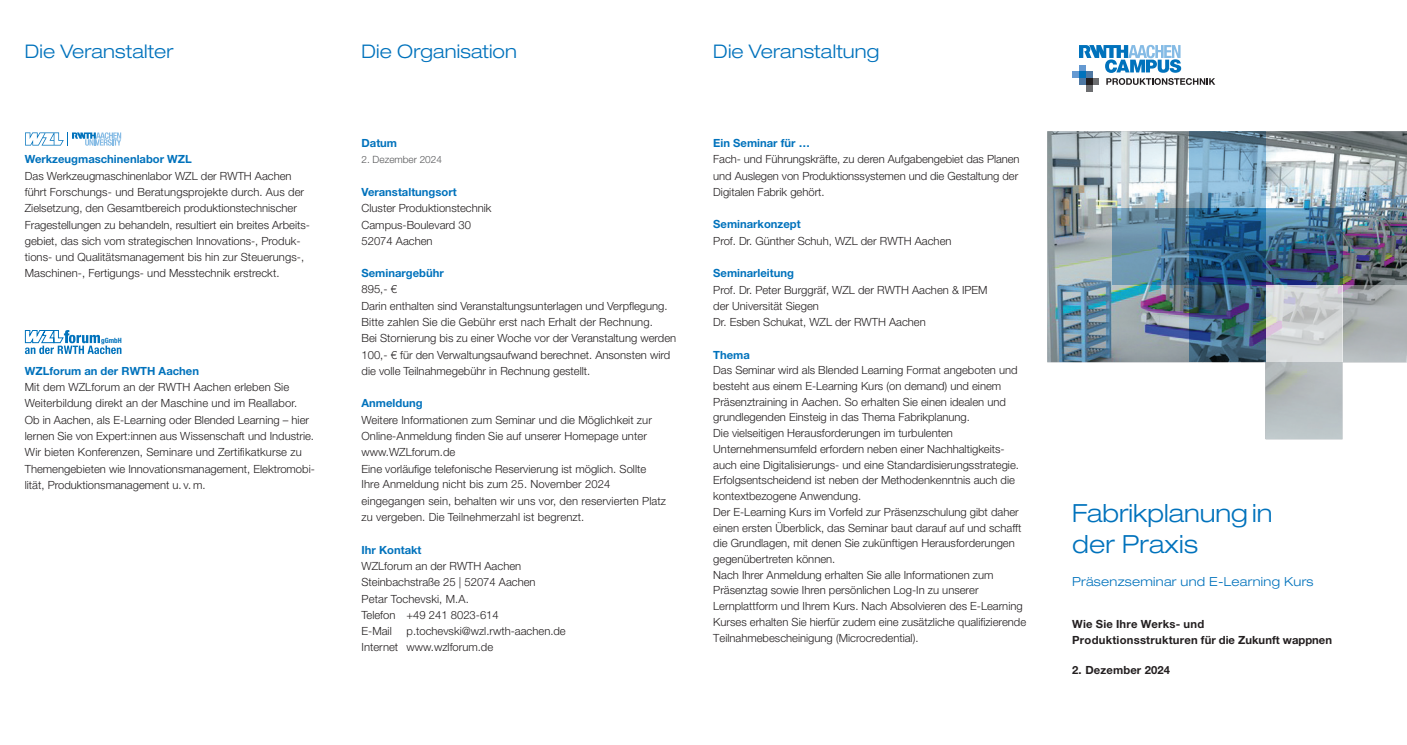
<style>
.page{position:relative;width:1407px;height:745px;background:#fff}
.page>*{position:absolute;margin:0;border:0;box-sizing:border-box;transform-origin:0 0}
.t1{font:300 expanded 25px/31.2px "Helvetica Neue LT Std";color:#0072bc}
.t2{font:300 expanded 18.75px "Helvetica Neue LT Std";letter-spacing:.005em;color:#0072bc}
.t3{font:300 expanded 12.5px "Helvetica Neue LT Std";letter-spacing:.02em;color:#0072bc}
.t4{font:300 11.25px/16.2px "Helvetica Neue LT Std";color:#231f20}
.t5{font:700 11.25px "Helvetica Neue LT Std";color:#0072bc}
.t6{font:700 11.25px/16.2px "Helvetica Neue LT Std";letter-spacing:.02em;color:#231f20}
.t7{font:300 10px "Helvetica Neue LT Std";color:#57585a}
.t8{font:700 condensed 7.25px "Helvetica Neue";color:#0072bc}
</style>
<div class="page">
<img style="left:1047px;top:131px;width:360px;height:308px">
<svg style="left:1112px;top:208px;width:76px;height:77px;background:#6188a0"></svg>
<svg style="left:1188px;top:131px;width:77px;height:77px;background:#7ca7c2"></svg>
<svg style="left:1188px;top:208px;width:77px;height:77px;background:#1a5381"></svg>
<img style="left:1188px;top:285px;width:77px;height:77px">
<img style="left:1265px;top:208px;width:77px;height:77px">
<svg style="left:1265px;top:285px;width:77px;height:77px;background:#d0d3d4"></svg>
<svg style="left:1265px;top:362px;width:77px;height:77px;background:#b6bdbf"></svg>
<svg style="left:1342px;top:285px;width:65px;height:77px;background:#acb1b3"></svg>
<svg style="left:25px;top:132px;width:96px;height:14px"></svg>
<div style="left:1072px;top:71px;width:7px;height:7px;background:#6599d1"></div>
<div style="left:1085px;top:85px;width:7px;height:6px;background:#6c6d70"></div>
<svg style="left:1079px;top:45px;width:136px;height:40px"></svg>
<svg style="left:25px;top:330px;width:96px;height:24px"></svg>
<h2 class="t2" style="left:25px;top:40px;width:150px">Die Veranstalter</h2>
<h2 class="t2" style="left:361px;top:40px;width:157px">Die Organisation</h2>
<h2 class="t2" style="left:713px;top:40px;width:168px">Die Veranstaltung</h2>
<p class="t5" style="left:25px;top:152px;width:169px">Werkzeugmaschinenlabor WZL</p>
<p class="t4" style="left:25px;top:167px;width:287px">Das Werkzeugmaschinenlabor WZL der RWTH Aachen führt Forschungs- und Beratungsprojekte durch. Aus der Zielsetzung, den Gesamtbereich produktionstechnischer Fragestellungen zu behandeln, resultiert ein breites Arbeits&shy;gebiet, das sich vom strategischen Innovations-, Produk&shy;tions- und Qualitätsmanagement bis hin zur Steuerungs-, Maschinen-, Fertigungs- und Messtechnik erstreckt.</p>
<p class="t8" style="left:101px;top:334px;width:22px">gGmbH</p>
<p class="t5" style="left:25px;top:364px;width:176px">WZLforum an der RWTH Aachen</p>
<p class="t4" style="left:25px;top:378px;width:292px">Mit dem WZLforum an der RWTH Aachen erleben Sie Weiterbildung direkt an der Maschine und im Reallabor.<br>Ob in Aachen, als E-Learning oder Blended Learning – hier lernen Sie von Expert:innen aus Wissenschaft und Industrie.<br>Wir bieten Konferenzen, Seminare und Zertifikatkurse zu Themengebieten wie Innovationsmanagement, Elektromobi&shy;lität, Produktionsmanagement u. v. m.</p>
<p class="t5" style="left:361px;top:136px;width:37px">Datum</p>
<p class="t7" style="left:361px;top:154px;width:82px">2. Dezember 2024</p>
<p class="t5" style="left:361px;top:185px;width:97px">Veranstaltungsort</p>
<p class="t4" style="left:361px;top:200px;width:132px">Cluster Produktionstechnik<br>Campus-Boulevard 30<br>52074 Aachen</p>
<p class="t5" style="left:361px;top:266px;width:84px">Seminargebühr</p>
<p class="t4" style="left:361px;top:280px;width:316px">895,- €<br>Darin enthalten sind Veranstaltungsunterlagen und Verpflegung.<br>Bitte zahlen Sie die Gebühr erst nach Erhalt der Rechnung.<br>Bei Stornierung bis zu einer Woche vor der Veranstaltung werden 100,- € für den Verwaltungsaufwand berechnet. Ansonsten wird die volle Teilnahmegebühr in Rechnung gestellt.</p>
<p class="t5" style="left:361px;top:396px;width:63px">Anmeldung</p>
<p class="t4" style="left:361px;top:411px;width:292px">Weitere Informationen zum Seminar und die Möglichkeit zur Online-Anmeldung finden Sie auf unserer Homepage unter www.WZLforum.de<br>Eine vorläufige telefonische Reservierung ist möglich. Sollte Ihre Anmeldung nicht bis zum 25. November 2024</p>
<p class="t4" style="left:361px;top:492px;width:306px">eingegangen sein, behalten wir uns vor, den reservierten Platz zu vergeben. Die Teilnehmerzahl ist begrenzt.</p>
<p class="t5" style="left:361px;top:542px;width:61px">Ihr Kontakt</p>
<p class="t4" style="left:361px;top:557px;width:176px">WZLforum an der RWTH Aachen<br>Steinbachstraße 25 | 52074 Aachen<br>Petar Tochevski, M.A.<br>Telefon +49 241 8023-614<br>E-Mail</p>
<p class="t4" style="left:361px;top:622px;width:206px;text-indent:45px">p.tochevski@wzl.rwth-aachen.de<br>Internet www.wzlforum.de</p>
<p class="t5" style="left:713px;top:136px;width:98px">Ein Seminar für …</p>
<p class="t4" style="left:713px;top:151px;width:308px">Fach- und Führungskräfte, zu deren Aufgabengebiet das Planen und Auslegen von Produktionssystemen und die Gestaltung der<br>Digitalen Fabrik gehört.</p>
<p class="t5" style="left:713px;top:217px;width:89px">Seminarkonzept</p>
<p class="t4" style="left:713px;top:232px;width:240px">Prof. Dr. Günther Schuh, WZL der RWTH Aachen</p>
<p class="t5" style="left:713px;top:266px;width:82px">Seminarleitung</p>
<p class="t4" style="left:713px;top:281px;width:276px">Prof. Dr. Peter Burggräf, WZL der RWTH Aachen &amp; IPEM der Universität Siegen<br>Dr. Esben Schukat, WZL der RWTH Aachen</p>
<p class="t5" style="left:713px;top:347px;width:38px">Thema</p>
<p class="t4" style="left:713px;top:362px;width:314px;line-height:15.8px">Das Seminar wird als Blended Learning Format angeboten und besteht aus einem E-Learning Kurs (on demand) und einem Präsenztraining in Aachen. So erhalten Sie einen idealen und grundlegenden Einsteig in das Thema Fabrikplanung.<br>Die vielseitigen Herausforderungen im turbulenten Unternehmensumfeld erfordern neben einer Nachhaltigkeits&shy;auch eine Digitalisierungs- und eine Standardisierungsstrategie.<br>Erfolgsentscheidend ist neben der Methodenkenntnis auch die kontextbezogene Anwendung.<br>Der E-Learning Kurs im Vorfeld zur Präsenzschulung gibt daher einen ersten Überblick, das Seminar baut darauf auf und schafft die Grundlagen, mit denen Sie zukünftigen Herausforderungen gegenübertreten können.<br>Nach Ihrer Anmeldung erhalten Sie alle Informationen zum Präsenztag sowie Ihren persönlichen Log-In zu unserer Lernplattform und Ihrem Kurs. Nach Absolvieren des E-Learning Kurses erhalten Sie hierfür zudem eine zusätzliche qualifizierende Teilnahmebescheinigung (Microcredential).</p>
<h1 class="t1" style="left:1072px;top:496px;width:202px">Fabrikplanung in der Praxis</h1>
<p class="t3" style="left:1072px;top:573px;width:243px">Präsenzseminar und E-Learning Kurs</p>
<p class="t6" style="left:1072px;top:615px;width:261px">Wie Sie Ihre Werks- und<br>Produktionsstrukturen für die Zukunft wappnen</p>
<p class="t6" style="left:1072px;top:660px;width:99px">2. Dezember 2024</p>
</div>
